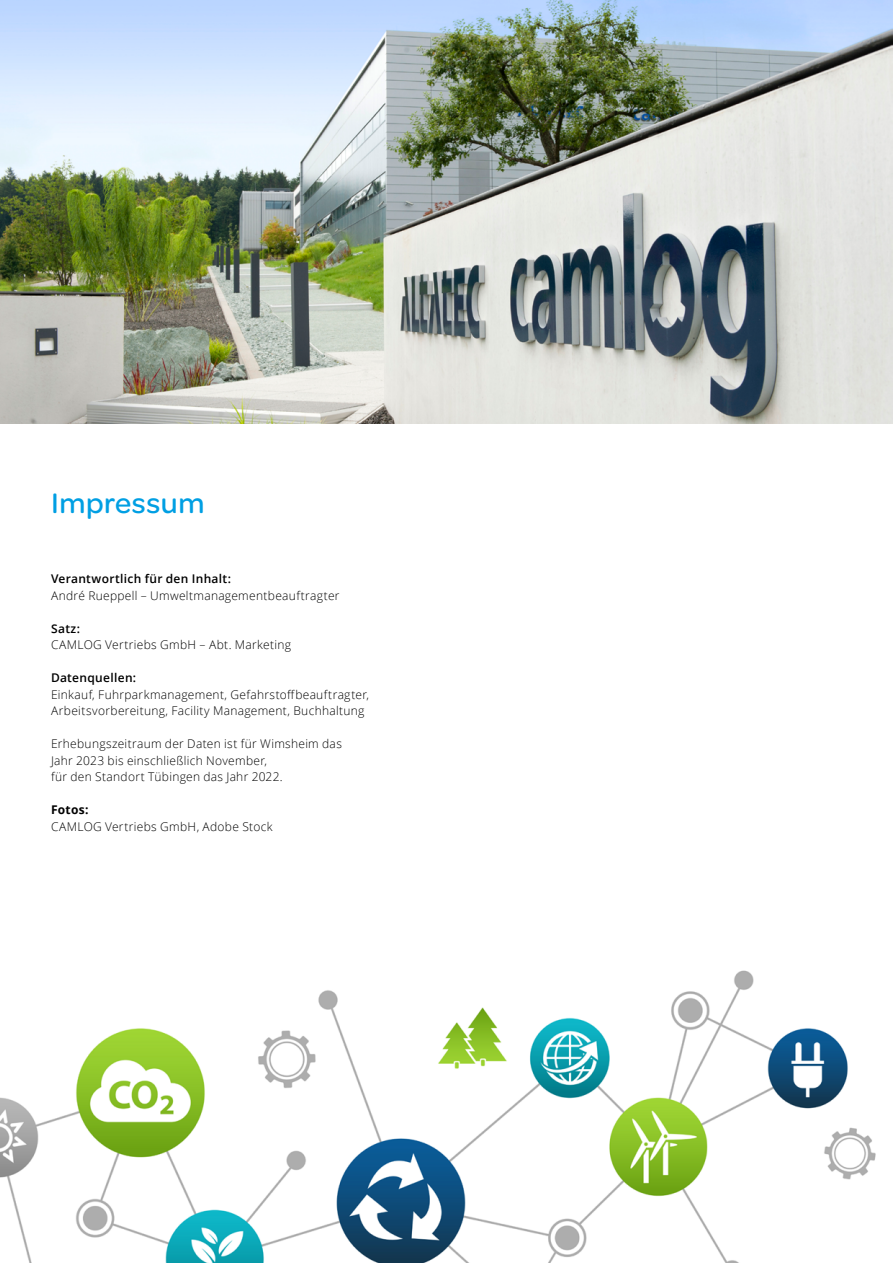
<style>
.page{position:relative;width:893px;height:1263px;background:#fff}
.page>*{position:absolute;margin:0;border:0;box-sizing:border-box;transform-origin:0 0}
.t1{font:500 30px "Omnes";letter-spacing:.02em;color:#009fe3}
.t2{font:300 12px/16.5px "Open Sans";letter-spacing:.025em;color:#000}
.t3{font:600 12px "Open Sans";letter-spacing:.025em;color:#000}
.t4{font:700 12px "Open Sans";letter-spacing:.025em;color:#000}
</style>
<div class="page">
<img style="left:0;top:970px;width:876px;height:293px">
<img style="left:0;top:0;width:893px;height:423px">
<h1 class="t1" style="left:51px;top:483px;width:155px">Impressum</h1>
<p class="t3" style="left:51px;top:571px;width:181px">Verantwortlich für den Inhalt:</p>
<p class="t2" style="left:51px;top:587px;width:290px">André Rueppell – Umweltmanagementbeauftragter</p>
<p class="t3" style="left:51px;top:620px;width:31px">Satz:</p>
<p class="t2" style="left:51px;top:636px;width:242px">CAMLOG Vertriebs GmbH – Abt. Marketing</p>
<p class="t3" style="left:51px;top:670px;width:87px">Datenquellen:</p>
<p class="t2" style="left:51px;top:686px;width:320px">Einkauf, Fuhrparkmanagement, Gefahrstoffbeauftragter,<br>Arbeitsvorbereitung, Facility Management, Buchhaltung</p>
<p class="t2" style="left:51px;top:735px;width:292px">Erhebungszeitraum der Daten ist für Wimsheim das<br>Jahr 2023 bis einschließlich November,<br>für den Standort Tübingen das Jahr 2022.</p>
<p class="t4" style="left:51px;top:801px;width:39px">Fotos:</p>
<p class="t2" style="left:51px;top:818px;width:223px">CAMLOG Vertriebs GmbH, Adobe Stock</p>
</div>
